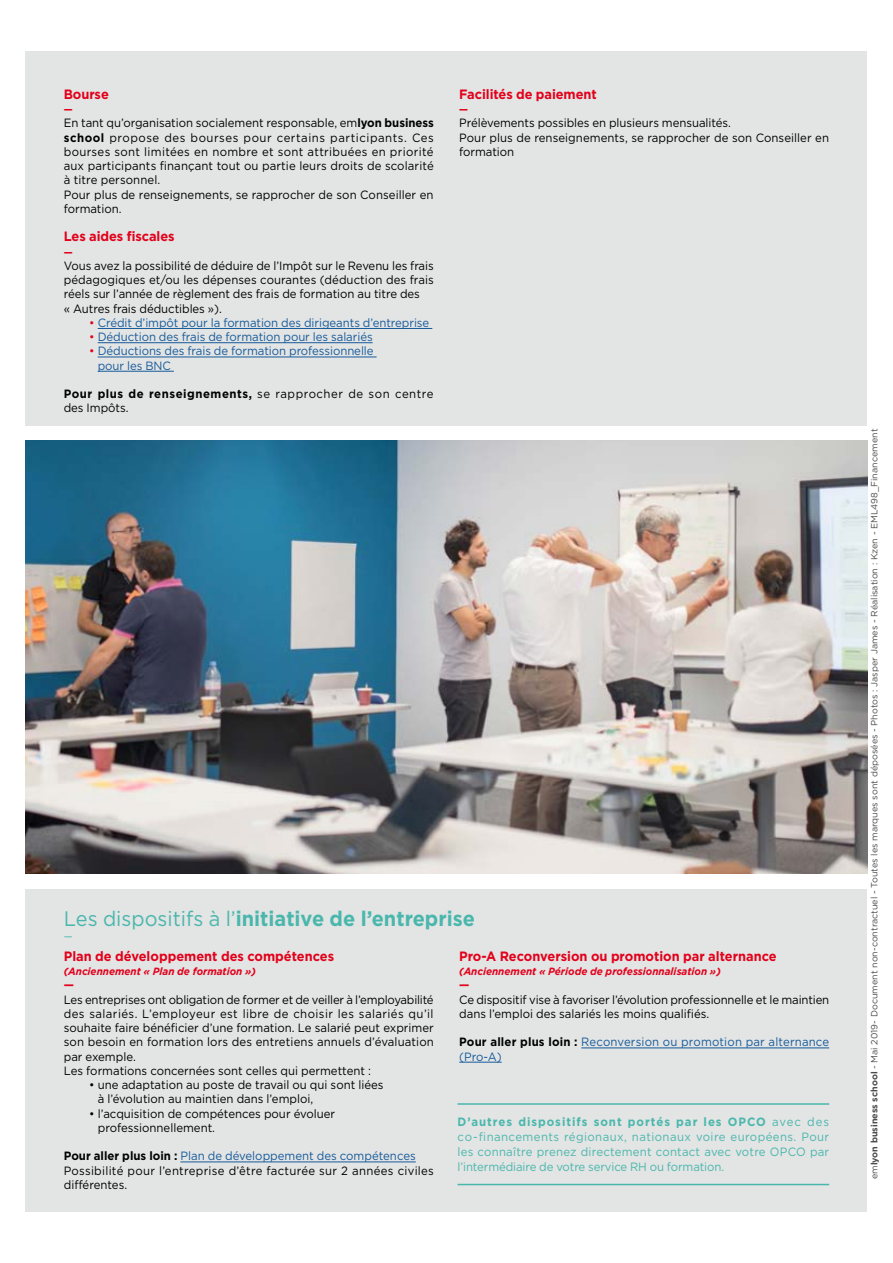
<style>
.page{position:relative;width:893px;height:1263px;background:#fff}
.page>*{position:absolute;margin:0;border:0;box-sizing:border-box;transform-origin:0 0}
.t1{font:700 21px "Gotham";color:#49b7ac;scale:.95 1}
.t2{font:700 13.5px "Gotham";color:#e2001a;scale:.95 1}
.t3{font:12px/14.2px "Gotham";color:#000;scale:.95 1}
.t4{font:12px/15px "Gotham";letter-spacing:-.01em;color:#49b7ac;text-align:justify;scale:.95 1}
.t5{font:12px/14.2px "Gotham";letter-spacing:-.005em;color:#165b9a;scale:.95 1}
.t6{font:12px/14.2px "Gotham";letter-spacing:.015em;color:#165b9a;scale:.95 1}
.t7{font:700 12px "Gotham";color:#e2001a;scale:.95 1}
.t8{font:italic 700 10.5px "Gotham";color:#e2001a;scale:.95 1}
.t9{font:700 10.5px "Gotham";color:#e2001a;scale:.95 1}
.t10{font:10.5px "Gotham";color:#49b7ac;scale:.95 1}
.t11{font:9px "Gotham";color:#4b4b4d}
.s1{font-weight:700}
.s2{color:#e2001a}
.s3{font-weight:400}
.s4{color:#165b9a}
.s5{font-weight:700;color:#000}
</style>
<div class="page">
<div style="left:26px;top:890px;width:841px;height:322px;background:#e3e4e4"></div>
<hr style="left:180px;top:1162px;width:236px;height:1px;background:#165b9a">
<hr style="left:581px;top:1048px;width:248px;height:1px;background:#165b9a">
<hr style="left:459px;top:1062px;width:43px;height:1px;background:#165b9a">
<hr style="left:458px;top:1103px;width:371px;height:2px;background:#49b7ac">
<hr style="left:458px;top:1184px;width:371px;height:1px;background:#49b7ac">
<div style="left:26px;top:51px;width:841px;height:374px;background:#e3e4e4"></div>
<hr style="left:98px;top:328px;width:334px;height:1px;background:#165b9a">
<hr style="left:98px;top:342px;width:275px;height:1px;background:#165b9a">
<hr style="left:98px;top:357px;width:279px;height:1px;background:#165b9a">
<hr style="left:98px;top:371px;width:76px;height:1px;background:#165b9a">
<img style="left:26px;top:440px;width:841px;height:433px">
<p class="t2" style="left:64px;top:85px;width:49px">Bourse</p>
<p class="t9" style="left:64px;top:102px;width:11px">—</p>
<p class="t3" style="left:64px;top:116px;width:391px">En tant qu’organisation socialement responsable, em<span class="s1">lyon business school</span> propose des bourses pour certains participants. Ces bourses sont limitées en nombre et sont attribuées en priorité aux participants finançant tout ou partie leurs droits de scolarité à titre personnel.<br>Pour plus de renseignements, se rapprocher de son Conseiller en formation.</p>
<p class="t2" style="left:64px;top:228px;width:118px">Les aides fiscales</p>
<p class="t9" style="left:64px;top:245px;width:11px">—</p>
<p class="t3" style="left:64px;top:258px;width:391px">Vous avez la possibilité de déduire de l’Impôt sur le Revenu les frais pédagogiques et/ou les dépenses courantes (déduction des frais réels sur l’année de règlement des frais de formation au titre des<br>« Autres frais déductibles »).</p>
<p class="t5" style="left:89px;top:315px;width:359px"><span class="s2">•</span> Crédit d’impôt pour la formation des dirigeants d’entreprise</p>
<p class="t5" style="left:89px;top:329px;width:300px"><span class="s2">•</span> Déduction des frais de formation pour les salariés</p>
<p class="t5" style="left:98px;top:344px;width:292px;text-indent:-8px"><span class="s2">•</span> Déductions des frais de formation professionnelle pour les BNC</p>
<p class="t3" style="left:64px;top:386px;width:391px"><span class="s1">Pour plus de renseignements,</span> se rapprocher de son centre des Impôts.</p>
<p class="t2" style="left:459px;top:85px;width:146px">Facilités de paiement</p>
<p class="t9" style="left:459px;top:102px;width:11px">—</p>
<p class="t3" style="left:459px;top:116px;width:391px">Prélèvements possibles en plusieurs mensualités.<br>Pour plus de renseignements, se rapprocher de son Conseiller en formation</p>
<h1 class="t1" style="left:64px;top:904px;width:434px"><span class="s3">Les dispositifs à l’</span>initiative de l’entreprise</h1>
<p class="t10" style="left:64px;top:930px;width:11px">—</p>
<p class="t2" style="left:64px;top:947px;width:286px">Plan de développement des compétences</p>
<p class="t8" style="left:64px;top:964px;width:204px">(Anciennement « Plan de formation »)</p>
<p class="t7" style="left:64px;top:977px;width:12px">—</p>
<p class="t3" style="left:64px;top:992px;width:391px">Les entreprises ont obligation de former et de veiller à l’employabilité des salariés. L’employeur est libre de choisir les salariés qu’il souhaite faire bénéficier d’une formation. Le salarié peut exprimer son besoin en formation lors des entretiens annuels d’évaluation par exemple.<br>Les formations concernées sont celles qui permettent :</p>
<p class="t3" style="left:98px;top:1077px;width:302px;text-indent:-9px">• une adaptation au poste de travail ou qui sont liées à l’évolution au maintien dans l’emploi,</p>
<p class="t3" style="left:98px;top:1106px;width:251px;text-indent:-9px">• l’acquisition de compétences pour évoluer professionnellement.</p>
<p class="t3" style="left:64px;top:1149px;width:391px"><span class="s1">Pour aller plus loin :</span> <span class="s4">Plan de développement des compétences<br></span>Possibilité pour l’entreprise d’être facturée sur 2 années civiles différentes.</p>
<p class="t2" style="left:459px;top:947px;width:336px">Pro-A Reconversion ou promotion par alternance</p>
<p class="t8" style="left:459px;top:964px;width:277px">(Anciennement « Période de professionnalisation »)</p>
<p class="t7" style="left:459px;top:977px;width:12px">—</p>
<p class="t3" style="left:459px;top:992px;width:391px">Ce dispositif vise à favoriser l’évolution professionnelle et le maintien dans l’emploi des salariés les moins qualifiés.</p>
<p class="t6" style="left:459px;top:1035px;width:391px"><span class="s5">Pour aller plus loin :</span> Reconversion ou promotion par alternance (Pro-A)</p>
<p class="t4" style="left:458px;top:1114px;width:393px"><span class="s1">D’autres dispositifs sont portés par les OPCO</span> avec des co-financements régionaux, nationaux voire européens. Pour les connaître prenez directement contact avec votre OPCO par l’intermédiaire de votre service RH ou formation.</p>
<p class="t11" style="left:868px;top:1179px;width:752px;rotate:-90deg">em<span class="s1">lyon business school</span> - Mai 2019- Document non-contractuel - Toutes les marques sont déposées - Photos : Jasper James - Réalisation : Kzen - EML498_Financement</p>
</div>
